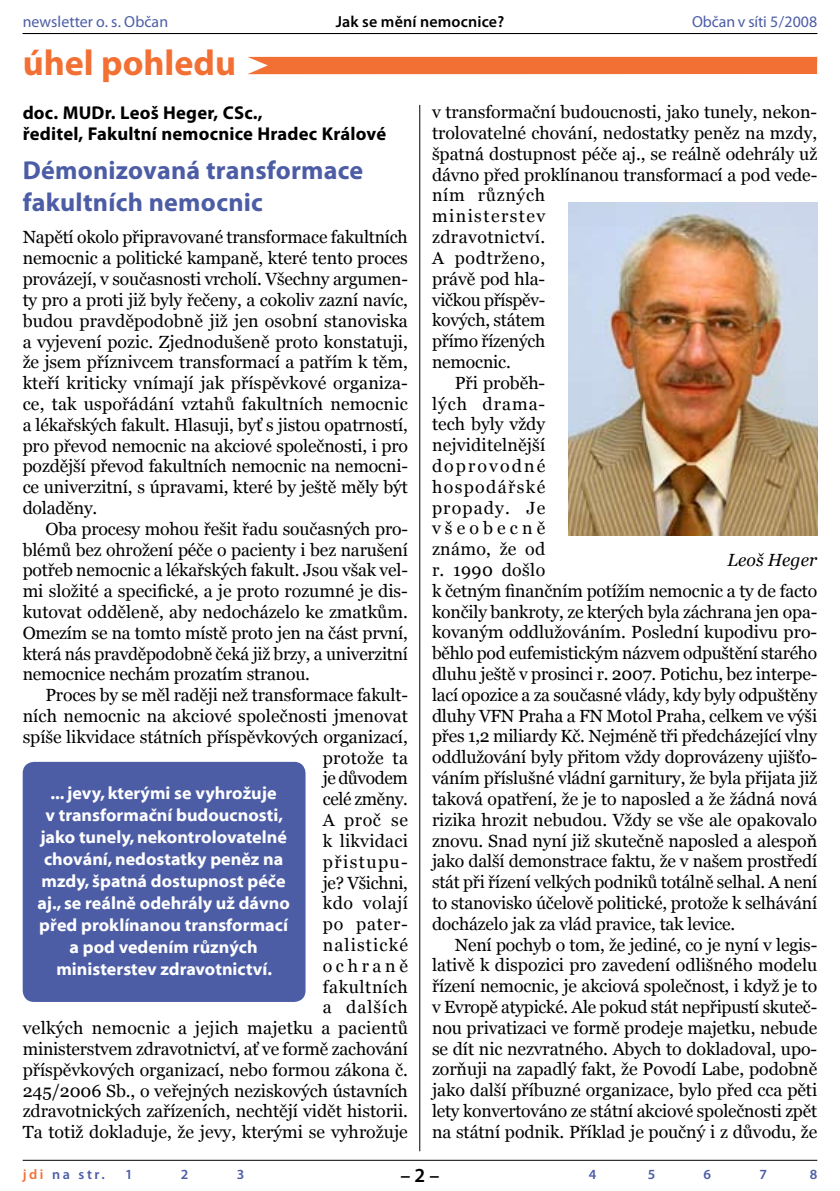
<style>
.page{position:relative;width:840px;height:1191px;background:#fff}
.page>*{position:absolute;margin:0;border:0;box-sizing:border-box;transform-origin:0 0}
.t1{font:700 36px "Myriad Pro";color:#f27034}
.t2{font:700 26px/32.4px "Myriad Pro";letter-spacing:.01em;color:#4c5da6}
.t3{font:600 20px "Myriad Pro";color:#000}
.t4{font:700 18.6px/20.8px "Myriad Pro";letter-spacing:.01em;color:#000}
.t5{font:17.6px/20.8px "Georgia";letter-spacing:-.005em;color:#000;text-align:justify}
.t6{font:17.6px/22px "Myriad Bd Web";color:#fff;text-align:center}
.t7{font:17.6px "Georgia";letter-spacing:.02em;color:#000}
.t8{font:17.6px "Georgia";letter-spacing:.025em;color:#000}
.t9{font:17.6px "Georgia";letter-spacing:.08em;color:#000}
.t10{font:17.6px "Georgia";letter-spacing:.035em;color:#000}
.t11{font:17.6px "Georgia";letter-spacing:.075em;color:#000}
.t12{font:17.6px "Georgia";letter-spacing:.04em;color:#000}
.t13{font:17.6px "Georgia";letter-spacing:.055em;color:#000}
.t14{font:17.6px "Georgia";letter-spacing:.115em;color:#000}
.t15{font:17.6px "Georgia";letter-spacing:.065em;color:#000}
.t16{font:17.6px "Georgia";letter-spacing:.23em;color:#000}
.t17{font:italic 17.6px "Georgia";color:#000}
.t18{font:16px "Myriad Pro";letter-spacing:.005em;color:#4c5da6}
.t19{font:600 16px "Myriad Pro";letter-spacing:.01em;color:#000}
.t20{font:600 14px "Myriad Pro";letter-spacing:.185em;color:#4c5da6}
.s1{color:#f27034}
</style>
<div class="page">
<hr style="left:23px;top:1159px;width:793px;height:1px;background:#000">
<hr style="left:23px;top:33px;width:793px;height:1px;background:#000">
<hr style="left:419px;top:105px;width:1px;height:1046px;background:#000">
<div style="left:248px;top:57px;width:568px;height:17px;background:#f27034"></div>
<img style="left:568px;top:202px;width:248px;height:333px">
<div style="left:23px;top:762px;width:282px;height:240px;background:#4c5da6;border-radius:11px"></div>
<p class="t18" style="left:23px;top:12px;width:147px">newsletter o. s. Občan</p>
<p class="t19" style="left:335px;top:12px;width:170px">Jak se mění nemocnice?</p>
<p class="t18" style="left:691px;top:12px;width:127px">Občan v síti 5/2008</p>
<h1 class="t1" style="left:23px;top:40px;width:215px">úhel pohledu</h1>
<p class="t4" style="left:23px;top:102px;width:365px">doc. MUDr. Leoš Heger, CSc.,<br>ředitel, Fakultní nemocnice Hradec Králové</p>
<h2 class="t2" style="left:23px;top:153px;width:342px">Démonizovaná transformace fakultních nemocnic</h2>
<p class="t5" style="left:23px;top:227px;width:386px">Napětí okolo připravované transformace fakultních nemocnic a politické kampaně, které tento proces provázejí, v současnosti vrcholí. Všechny argumen&shy;ty pro a proti již byly řečeny, a cokoliv zazní navíc, budou pravděpodobně již jen osobní stanoviska a vyjevení pozic. Zjednodušeně proto konstatuji, že jsem příznivcem transformací a patřím k těm, kteří kriticky vnímají jak příspěvkové organiza&shy;ce, tak uspořádání vztahů fakultních nemocnic a lékařských fakult. Hlasuji, byť s jistou opatrností, pro převod nemocnic na akciové společnosti, i pro pozdější převod fakultních nemocnic na nemocni&shy;ce univerzitní, s úpravami, které by ještě měly být doladěny.</p>
<p class="t5" style="left:23px;top:518px;width:386px;text-indent:23px">Oba procesy mohou řešit řadu současných pro&shy;blémů bez ohrožení péče o pacienty i bez narušení potřeb nemocnic a lékařských fakult. Jsou však vel&shy;mi složité a specifické, a je proto rozumné je dis&shy;kutovat odděleně, aby nedocházelo ke zmatkům.<br>Omezím se na tomto místě proto jen na část první, která nás pravděpodobně čeká již brzy, a univerzitní nemocnice nechám prozatím stranou.</p>
<p class="t5" style="left:23px;top:684px;width:386px;text-align:right">Proces by se měl raději než transformace fakult&shy;ních nemocnic na akciové společnosti jmenovat spíše likvidace státních příspěvkových organizací, protože ta<br>je důvodem<br>celé změny.<br>A proč se<br>k likvidaci<br>přistupu-<br>je? Všichni,<br>kdo volají<br>po pater-<br>nalistické<br>ochraně<br>fakultních<br>a dalších<br>velkých nemocnic a jejich majetku a pacientů ministerstvem zdravotnictví, ať ve formě zachování příspěvkových organizací, nebo formou zákona č.<br>245/2006 Sb., o veřejných neziskových ústavních zdravotnických zařízeních, nechtějí vidět historii.<br>Ta totiž dokladuje, že jevy, kterými se vyhrožuje</p>
<p class="t6" style="left:37px;top:782px;width:254px">... jevy, kterými se vyhrožuje<br>v transformační budoucnosti, jako tunely, nekontrolovatelné chování, nedostatky peněz na mzdy, špatná dostupnost péče aj., se reálně odehrály už dávno před proklínanou transformací a pod vedením různých ministerstev zdravotnictví.</p>
<p class="t5" style="left:432px;top:102px;width:386px">v transformační budoucnosti, jako tunely, nekon-</p>
<p class="t5" style="left:432px;top:122px;width:386px">trolovatelné chování, nedostatky peněz na mzdy,</p>
<p class="t5" style="left:432px;top:143px;width:386px">špatná dostupnost péče aj., se reálně odehrály už</p>
<p class="t5" style="left:432px;top:164px;width:386px">dávno před proklínanou transformací a pod vede-</p>
<p class="t12" style="left:432px;top:185px;width:115px">ním různých</p>
<p class="t9" style="left:432px;top:206px;width:115px">ministerstev</p>
<p class="t8" style="left:432px;top:227px;width:115px">zdravotnictví.</p>
<p class="t10" style="left:432px;top:248px;width:115px">A podtrženo,</p>
<p class="t5" style="left:432px;top:268px;width:115px">právě pod hla-</p>
<p class="t5" style="left:432px;top:289px;width:115px">vičkou příspěv-</p>
<p class="t5" style="left:432px;top:310px;width:115px">kových, státem</p>
<p class="t5" style="left:432px;top:330px;width:115px">přímo řízených</p>
<p class="t5" style="left:432px;top:351px;width:80px">nemocnic.</p>
<p class="t5" style="left:454px;top:372px;width:92px">Při proběh-</p>
<p class="t13" style="left:432px;top:393px;width:115px">lých drama-</p>
<p class="t5" style="left:432px;top:414px;width:115px">tech byly vždy</p>
<p class="t5" style="left:432px;top:434px;width:115px">nejviditelnější</p>
<p class="t14" style="left:432px;top:456px;width:115px">doprovodné</p>
<p class="t11" style="left:432px;top:477px;width:115px">hospodářské</p>
<p class="t15" style="left:432px;top:497px;width:115px">propady. Je</p>
<p class="t16" style="left:432px;top:518px;width:115px">všeobecně</p>
<p class="t7" style="left:432px;top:539px;width:115px">známo, že od</p>
<p class="t7" style="left:432px;top:560px;width:115px">r. 1990 došlo</p>
<p class="t5" style="left:432px;top:580px;width:386px">k četným finančním potížím nemocnic a ty de facto</p>
<p class="t5" style="left:432px;top:601px;width:386px">končily bankroty, ze kterých byla záchrana jen opa-</p>
<p class="t5" style="left:432px;top:622px;width:386px">kovaným oddlužováním. Poslední kupodivu pro-</p>
<p class="t5" style="left:432px;top:642px;width:386px">běhlo pod eufemistickým názvem odpuštění starého</p>
<p class="t5" style="left:432px;top:663px;width:386px">dluhu ještě v prosinci r. 2007. Potichu, bez interpe-</p>
<p class="t5" style="left:432px;top:684px;width:386px">lací opozice a za současné vlády, kdy byly odpuštěny</p>
<p class="t5" style="left:432px;top:705px;width:386px">dluhy VFN Praha a FN Motol Praha, celkem ve výši</p>
<p class="t5" style="left:432px;top:726px;width:386px">přes 1,2 miliardy Kč. Nejméně tři předcházející vlny</p>
<p class="t5" style="left:432px;top:746px;width:386px">oddlužování byly přitom vždy doprovázeny ujišťo-</p>
<p class="t5" style="left:432px;top:767px;width:386px">váním příslušné vládní garnitury, že byla přijata již</p>
<p class="t5" style="left:432px;top:788px;width:386px">taková opatření, že je to naposled a že žádná nová</p>
<p class="t5" style="left:432px;top:809px;width:386px">rizika hrozit nebudou. Vždy se vše ale opakovalo</p>
<p class="t5" style="left:432px;top:830px;width:386px">znovu. Snad nyní již skutečně naposled a alespoň</p>
<p class="t5" style="left:432px;top:850px;width:386px">jako další demonstrace faktu, že v našem prostředí</p>
<p class="t5" style="left:432px;top:871px;width:386px">stát při řízení velkých podniků totálně selhal. A není</p>
<p class="t5" style="left:432px;top:892px;width:386px">to stanovisko účelově politické, protože k selhávání</p>
<p class="t5" style="left:432px;top:913px;width:304px">docházelo jak za vlád pravice, tak levice.</p>
<p class="t5" style="left:454px;top:934px;width:364px">Není pochyb o tom, že jediné, co je nyní v legis-</p>
<p class="t5" style="left:432px;top:954px;width:386px">lativě k dispozici pro zavedení odlišného modelu</p>
<p class="t5" style="left:432px;top:975px;width:386px">řízení nemocnic, je akciová společnost, i když je to</p>
<p class="t5" style="left:432px;top:996px;width:386px">v Evropě atypické. Ale pokud stát nepřipustí skuteč-</p>
<p class="t5" style="left:432px;top:1017px;width:386px">nou privatizaci ve formě prodeje majetku, nebude</p>
<p class="t5" style="left:432px;top:1038px;width:386px">se dít nic nezvratného. Abych to dokladoval, upo-</p>
<p class="t5" style="left:432px;top:1058px;width:386px">zorňuji na zapadlý fakt, že Povodí Labe, podobně</p>
<p class="t5" style="left:432px;top:1079px;width:386px">jako další příbuzné organizace, bylo před cca pěti</p>
<p class="t5" style="left:432px;top:1100px;width:386px">lety konvertováno ze státní akciové společnosti zpět</p>
<p class="t5" style="left:432px;top:1121px;width:386px">na státní podnik. Příklad je poučný i z důvodu, že</p>
<p class="t17" style="left:727px;top:549px;width:91px">Leoš Heger</p>
<p class="t20" style="left:23px;top:1165px;width:83px"><span class="s1">jdi</span> na str.</p>
<p class="t20" style="left:125px;top:1165px;width:5px">1</p>
<p class="t20" style="left:181px;top:1165px;width:8px">2</p>
<p class="t20" style="left:237px;top:1165px;width:9px">3</p>
<p class="t20" style="left:588px;top:1165px;width:9px">4</p>
<p class="t20" style="left:647px;top:1165px;width:9px">5</p>
<p class="t20" style="left:703px;top:1165px;width:9px">6</p>
<p class="t20" style="left:759px;top:1165px;width:9px">7</p>
<p class="t20" style="left:809px;top:1165px;width:9px">8</p>
<p class="t3" style="left:400px;top:1162px;width:40px">– –</p>
</div>
